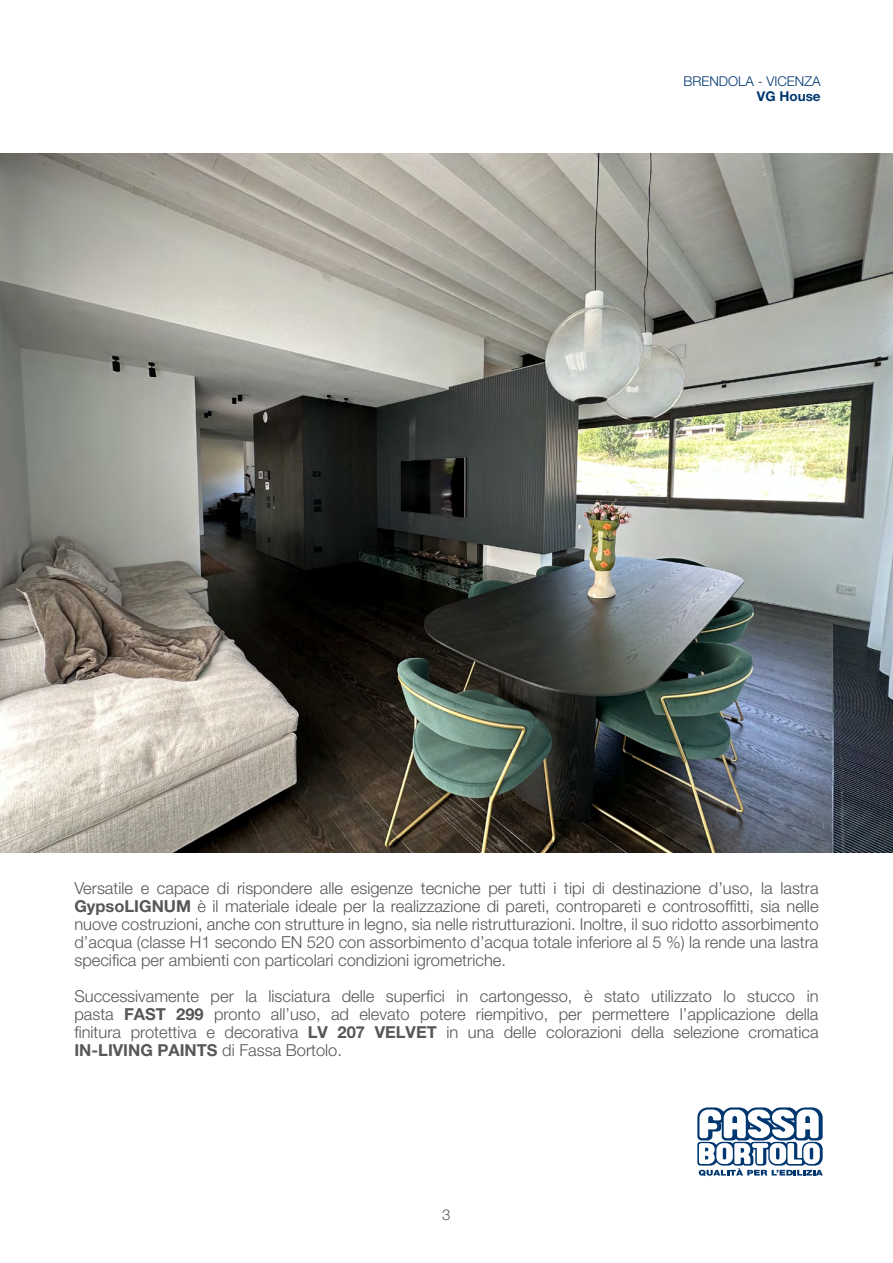
<style>
.page{position:relative;width:893px;height:1263px;background:#fff}
.page>*{position:absolute;margin:0;border:0;box-sizing:border-box;transform-origin:0 0}
.t1{font:300 16.5px/18px "Helvetica Neue LT Pro";color:#575756;text-align:justify}
.t2{font:300 15px "Helvetica Neue LT Pro";color:#575756}
.t3{font:300 13.5px "Helvetica Neue LT Pro";color:#003770}
.t4{font:700 13.5px "Helvetica Neue LT Pro";color:#003770}
.s1{font-weight:700}
</style>
<div class="page">
<svg style="left:697px;top:1107px;width:126px;height:69px"></svg>
<img style="left:0;top:153px;width:893px;height:700px">
<p class="t3" style="left:683px;top:73px;width:139px">BRENDOLA - VICENZA</p>
<p class="t4" style="left:757px;top:88px;width:65px">VG House</p>
<p class="t1" style="left:74px;top:879px;width:746px">Versatile e capace di rispondere alle esigenze tecniche per tutti i tipi di destinazione d’uso, la lastra <span class="s1">GypsoLIGNUM</span> è il materiale ideale per la realizzazione di pareti, contropareti e controsoffitti, sia nelle nuove costruzioni, anche con strutture in legno, sia nelle ristrutturazioni. Inoltre, il suo ridotto assorbimento d’acqua (classe H1 secondo EN 520 con assorbimento d’acqua totale inferiore al 5 %) la rende una lastra specifica per ambienti con particolari condizioni igrometriche.</p>
<p class="t1" style="left:74px;top:987px;width:746px">Successivamente per la lisciatura delle superfici in cartongesso, è stato utilizzato lo stucco in pasta <span class="s1">FAST 299</span> pronto all’uso, ad elevato potere riempitivo, per permettere l’applicazione della finitura protettiva e decorativa <span class="s1">LV 207 VELVET</span> in una delle colorazioni della selezione cromatica <span class="s1">IN-LIVING PAINTS</span> di Fassa Bortolo.</p>
<p class="t2" style="left:442px;top:1205px;width:10px">3</p>
</div>
